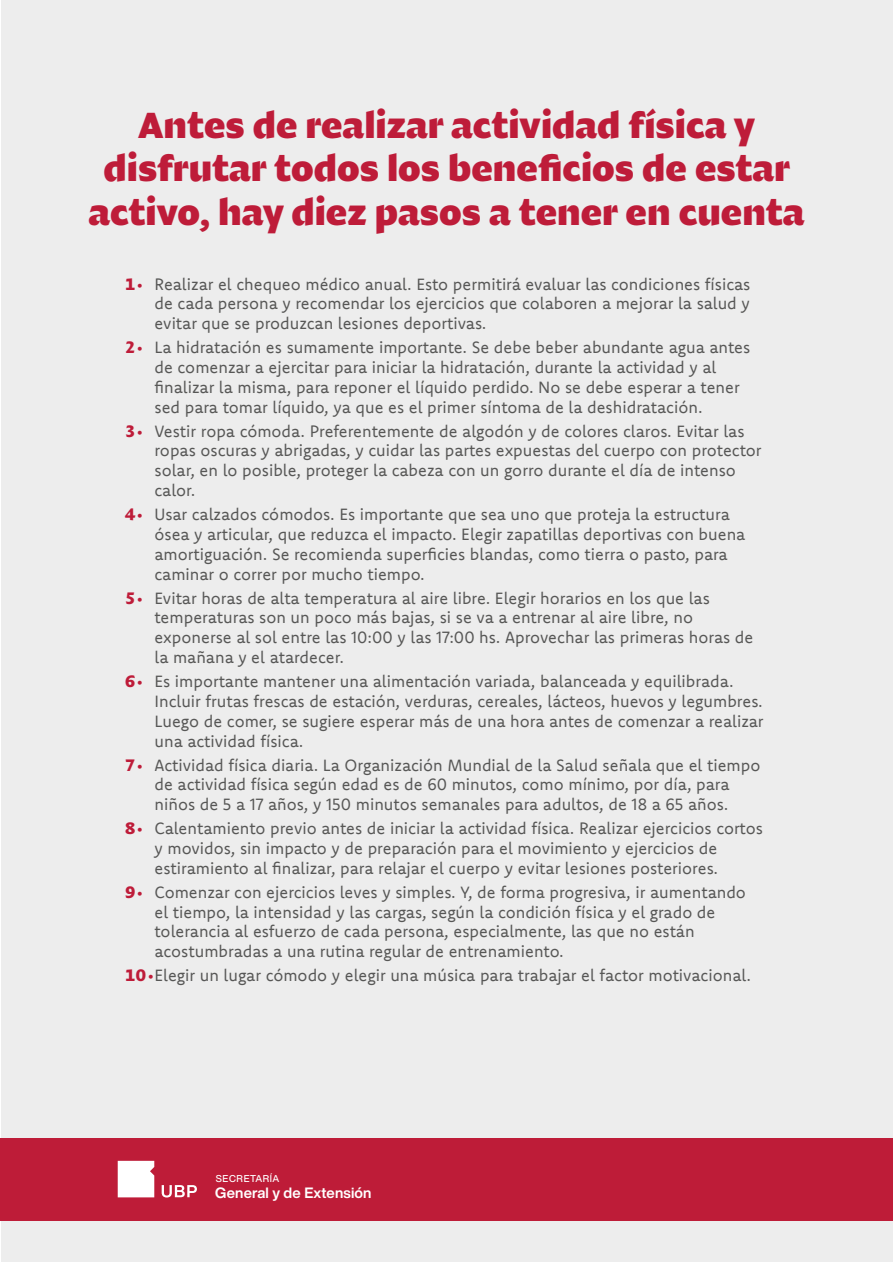
<style>
.page{position:relative;width:893px;height:1263px;background:#fff}
.page>*{position:absolute;margin:0;border:0;box-sizing:border-box;transform-origin:0 0}
.t1{font:900 36px/43.2px "Diurnal Display Std";color:#be1c39;text-align:center}
.t2{font:16.5px/19.8px "Komet Pro";color:#575756}
.t3{font:700 14.7px "Helvetica Now Display";letter-spacing:.01em;color:#fff}
.t4{font:500 9.75px "Helvetica Now Display";letter-spacing:.065em;color:#fff}
.s1{font-family:"Diurnal Display Std Bld";color:#be1c39}
</style>
<div class="page">
<div style="left:1px;top:1px;width:891px;height:1261px;background:#ededed"></div>
<div style="left:0;top:1138px;width:893px;height:82px;background:#be1c38"></div>
<svg style="left:118px;top:1161px;width:36px;height:36px"></svg>
<svg style="left:162px;top:1185px;width:35px;height:12px"></svg>
<h1 class="t1" style="left:88px;top:103px;width:718px">Antes de realizar actividad física y disfrutar todos los beneficios de estar activo, hay diez pasos a tener en cuenta</h1>
<p class="t2" style="left:154px;top:273px;width:597px;text-align:justify;text-indent:-30px"><span class="s1">1 •</span> Realizar el chequeo médico anual. Esto permitirá evaluar las condiciones físicas de cada persona y recomendar los ejercicios que colaboren a mejorar la salud y evitar que se produzcan lesiones deportivas.</p>
<p class="t2" style="left:154px;top:337px;width:597px;text-indent:-30px"><span class="s1">2 •</span> La hidratación es sumamente importante. Se debe beber abundante agua antes de comenzar a ejercitar para iniciar la hidratación, durante la actividad y al finalizar la misma, para reponer el líquido perdido. No se debe esperar a tener sed para tomar líquido, ya que es el primer síntoma de la deshidratación.</p>
<p class="t2" style="left:154px;top:421px;width:609px;text-indent:-30px"><span class="s1">3 •</span> Vestir ropa cómoda. Preferentemente de algodón y de colores claros. Evitar las ropas oscuras y abrigadas, y cuidar las partes expuestas del cuerpo con protector solar, en lo posible, proteger la cabeza con un gorro durante el día de intenso calor.</p>
<p class="t2" style="left:154px;top:504px;width:592px;text-indent:-30px"><span class="s1">4 •</span> Usar calzados cómodos. Es importante que sea uno que proteja la estructura ósea y articular, que reduzca el impacto. Elegir zapatillas deportivas con buena amortiguación. Se recomienda superficies blandas, como tierra o pasto, para caminar o correr por mucho tiempo.</p>
<p class="t2" style="left:154px;top:587px;width:600px;text-indent:-30px"><span class="s1">5 •</span> Evitar horas de alta temperatura al aire libre. Elegir horarios en los que las temperaturas son un poco más bajas, si se va a entrenar al aire libre, no exponerse al sol entre las 10:00 y las 17:00 hs. Aprovechar las primeras horas de la mañana y el atardecer.</p>
<p class="t2" style="left:154px;top:671px;width:611px;text-indent:-30px"><span class="s1">6 •</span> Es importante mantener una alimentación variada, balanceada y equilibrada.<br>Incluir frutas frescas de estación, verduras, cereales, lácteos, huevos y legumbres.<br>Luego de comer, se sugiere esperar más de una hora antes de comenzar a realizar una actividad física.</p>
<p class="t2" style="left:125px;top:754px;width:637px;text-align:center"><span class="s1">7 •</span> Actividad física diaria. La Organización Mundial de la Salud señala que el tiempo de actividad física según edad es de 60 minutos, como mínimo, por día, para<br>niños de 5 a 17 años, y 150 minutos semanales para adultos, de 18 a 65 años.</p>
<p class="t2" style="left:154px;top:818px;width:610px;text-indent:-30px"><span class="s1">8 •</span> Calentamiento previo antes de iniciar la actividad física. Realizar ejercicios cortos y movidos, sin impacto y de preparación para el movimiento y ejercicios de estiramiento al finalizar, para relajar el cuerpo y evitar lesiones posteriores.</p>
<p class="t2" style="left:154px;top:882px;width:593px;text-indent:-30px"><span class="s1">9 •</span> Comenzar con ejercicios leves y simples. Y, de forma progresiva, ir aumentando el tiempo, la intensidad y las cargas, según la condición física y el grado de tolerancia al esfuerzo de cada persona, especialmente, las que no están acostumbradas a una rutina regular de entrenamiento.</p>
<p class="t2" style="left:125px;top:965px;width:628px"><span class="s1">10 •</span>Elegir un lugar cómodo y elegir una música para trabajar el factor motivacional.</p>
<p class="t4" style="left:216px;top:1172px;width:65px">SECRETARÍA</p>
<p class="t3" style="left:215px;top:1182px;width:158px">General y de Extensión</p>
</div>
